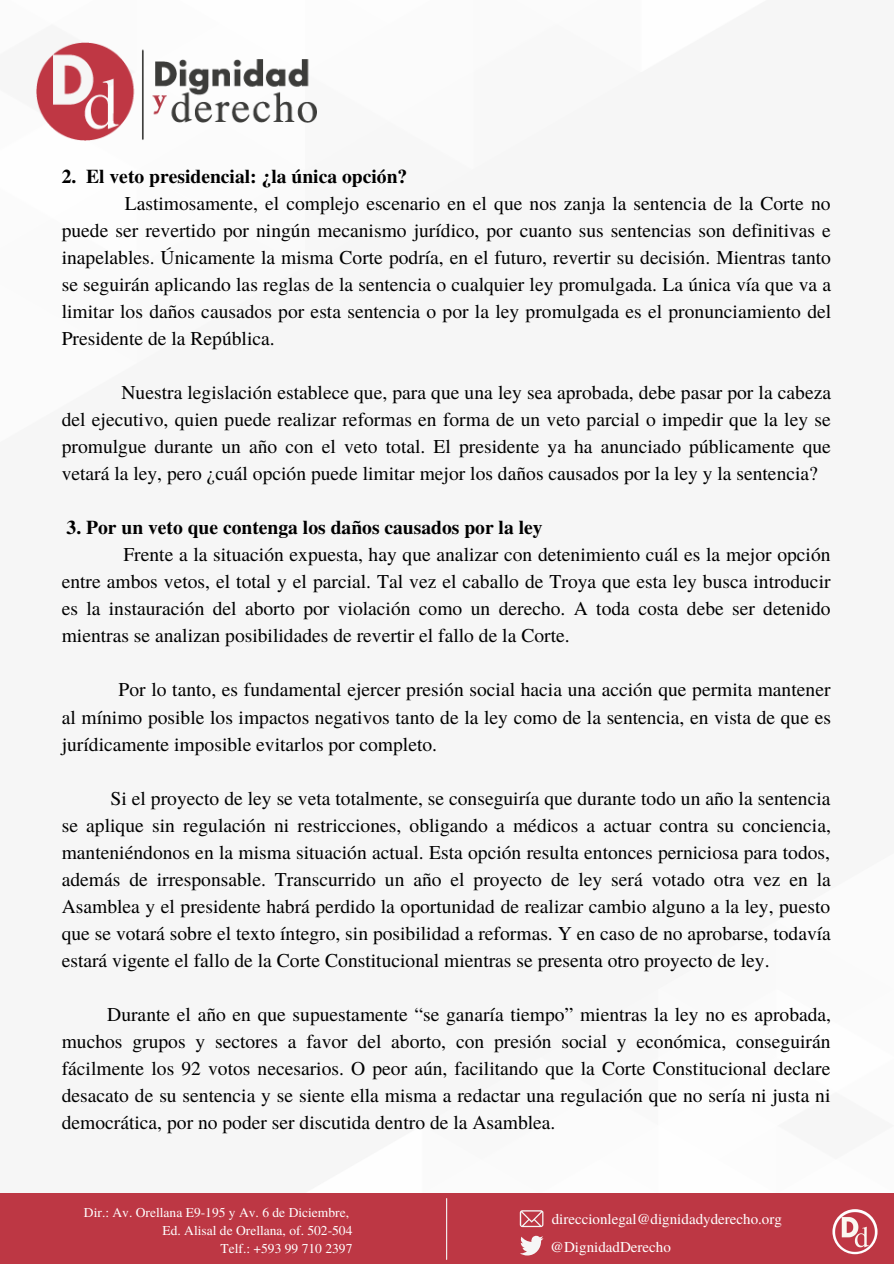
<style>
.page{position:relative;width:894px;height:1264px;background:#fff}
.page>*{position:absolute;margin:0;border:0;box-sizing:border-box;transform-origin:0 0}
.t1{font:19.5px/27px "Te X Gyre Termes";color:#000;text-align:justify}
.t2{font:700 19.5px "Te X Gyre Termes";color:#000}
.t3{font:15px "Te X Gyre Termes";color:#fff}
.t4{font:13.5px "Te X Gyre Termes";color:#fff}
</style>
<div class="page">
<div style="left:0;top:0;width:893px;height:1263px;background:#f6f6f6"></div>
<img style="left:37px;top:42px;width:279px;height:98px">
<div style="left:0;top:1193px;width:893px;height:70px;background:#bd3744"></div>
<svg style="left:519px;top:1235px;width:24px;height:20px"></svg>
<svg style="left:519px;top:1210px;width:24px;height:17px"></svg>
<hr style="left:446px;top:1198px;width:1px;height:61px;background:#f6f6f6">
<img style="left:832px;top:1209px;width:45px;height:45px">
<p class="t2" style="left:62px;top:161px;width:347px">2. El veto presidencial: ¿la única opción?</p>
<p class="t1" style="left:62px;top:189px;width:770px;text-indent:63px">Lastimosamente, el complejo escenario en el que nos zanja la sentencia de la Corte no puede ser revertido por ningún mecanismo jurídico, por cuanto sus sentencias son definitivas e inapelables. Únicamente la misma Corte podría, en el futuro, revertir su decisión. Mientras tanto se seguirán aplicando las reglas de la sentencia o cualquier ley promulgada. La única vía que va a limitar los daños causados por esta sentencia o por la ley promulgada es el pronunciamiento del Presidente de la República.</p>
<p class="t1" style="left:62px;top:378px;width:770px;text-indent:60px">Nuestra legislación establece que, para que una ley sea aprobada, debe pasar por la cabeza del ejecutivo, quien puede realizar reformas en forma de un veto parcial o impedir que la ley se promulgue durante un año con el veto total. El presidente ya ha anunciado públicamente que vetará la ley, pero ¿cuál opción puede limitar mejor los daños causados por la ley y la sentencia?</p>
<p class="t2" style="left:67px;top:512px;width:477px">3. Por un veto que contenga los daños causados por la ley</p>
<p class="t1" style="left:62px;top:540px;width:770px;text-indent:62px">Frente a la situación expuesta, hay que analizar con detenimiento cuál es la mejor opción entre ambos vetos, el total y el parcial. Tal vez el caballo de Troya que esta ley busca introducir es la instauración del aborto por violación como un derecho. A toda costa debe ser detenido mientras se analizan posibilidades de revertir el fallo de la Corte.</p>
<p class="t1" style="left:62px;top:675px;width:770px;text-indent:57px">Por lo tanto, es fundamental ejercer presión social hacia una acción que permita mantener al mínimo posible los impactos negativos tanto de la ley como de la sentencia, en vista de que es jurídicamente imposible evitarlos por completo.</p>
<p class="t1" style="left:62px;top:783px;width:770px;text-indent:49px">Si el proyecto de ley se veta totalmente, se conseguiría que durante todo un año la sentencia se aplique sin regulación ni restricciones, obligando a médicos a actuar contra su conciencia, manteniéndonos en la misma situación actual. Esta opción resulta entonces perniciosa para todos, además de irresponsable. Transcurrido un año el proyecto de ley será votado otra vez en la Asamblea y el presidente habrá perdido la oportunidad de realizar cambio alguno a la ley, puesto que se votará sobre el texto íntegro, sin posibilidad a reformas. Y en caso de no aprobarse, todavía estará vigente el fallo de la Corte Constitucional mientras se presenta otro proyecto de ley.</p>
<p class="t1" style="left:62px;top:999px;width:770px;text-indent:45px">Durante el año en que supuestamente “se ganaría tiempo” mientras la ley no es aprobada, muchos grupos y sectores a favor del aborto, con presión social y económica, conseguirán fácilmente los 92 votos necesarios. O peor aún, facilitando que la Corte Constitucional declare desacato de su sentencia y se siente ella misma a redactar una regulación que no sería ni justa ni democrática, por no poder ser discutida dentro de la Asamblea.</p>
<p class="t4" style="left:84px;top:1202px;width:266px">Dir.: Av. Orellana E9-195 y Av. 6 de Diciembre,</p>
<p class="t4" style="left:162px;top:1220px;width:191px">Ed. Alisal de Orellana, of. 502-504</p>
<p class="t4" style="left:220px;top:1238px;width:133px">Telf.: +593 99 710 2397</p>
<p class="t3" style="left:550px;top:1235px;width:122px">@DignidadDerecho</p>
<p class="t3" style="left:551px;top:1208px;width:232px">direccionlegal@dignidadyderecho.org</p>
</div>
